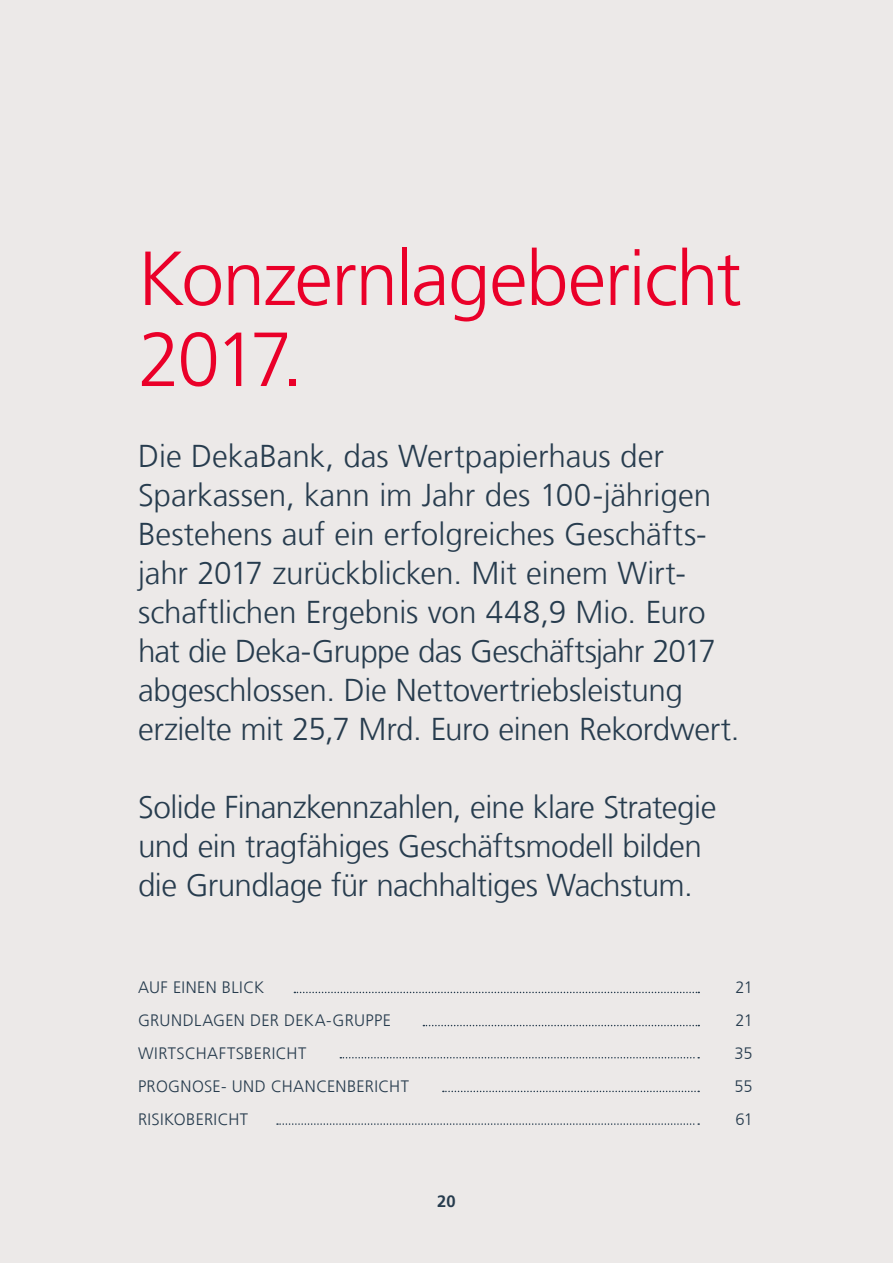
<style>
.page{position:relative;width:893px;height:1263px;background:#ece9e8}
.page>*{position:absolute;margin:0;border:0;box-sizing:border-box;transform-origin:0 0}
.t1{font:300 76.5px/81px "Deka Frutiger";letter-spacing:-.025em;color:#ea0029}
.t2{font:300 31.5px/39px "Deka Frutiger";letter-spacing:-.01em;color:#273c4e}
.t3{font:300 16.5px "Deka Frutiger";letter-spacing:.02em;color:#273c4e}
.t4{font:700 16.5px "Deka Frutiger";color:#273c4e}
</style>
<div class="page">
<svg style="left:294px;top:992px;width:405px;height:1px"></svg>
<svg style="left:423px;top:1025px;width:276px;height:1px"></svg>
<svg style="left:340px;top:1057px;width:359px;height:1px"></svg>
<svg style="left:443px;top:1091px;width:256px;height:1px"></svg>
<svg style="left:277px;top:1123px;width:422px;height:2px"></svg>
<h1 class="t1" style="left:138px;top:238px;width:605px">Konzernlagebericht<br>2017.</h1>
<p class="t2" style="left:138px;top:436px;width:603px">Die DekaBank, das Wertpapierhaus der Sparkassen, kann im Jahr des 100-jährigen Bestehens auf ein erfolgreiches Geschäfts&shy;jahr 2017 zurückblicken. Mit einem Wirt&shy;schaftlichen Ergebnis von 448,9 Mio. Euro hat die Deka-Gruppe das Geschäftsjahr 2017 abgeschlossen. Die Nettovertriebsleistung erzielte mit 25,7 Mrd. Euro einen Rekordwert.</p>
<p class="t2" style="left:138px;top:787px;width:580px">Solide Finanzkennzahlen, eine klare Strategie und ein tragfähiges Geschäftsmodell bilden die Grundlage für nachhaltiges Wachstum.</p>
<p class="t3" style="left:138px;top:977px;width:128px">AUF EINEN BLICK</p>
<p class="t3" style="left:735px;top:977px;width:19px">21</p>
<p class="t3" style="left:138px;top:1010px;width:254px">GRUNDLAGEN DER DEKA-GRUPPE</p>
<p class="t3" style="left:735px;top:1010px;width:19px">21</p>
<p class="t3" style="left:138px;top:1043px;width:170px">WIRTSCHAFTSBERICHT</p>
<p class="t3" style="left:734px;top:1043px;width:20px">35</p>
<p class="t3" style="left:138px;top:1076px;width:272px">PROGNOSE- UND CHANCENBERICHT</p>
<p class="t3" style="left:735px;top:1076px;width:20px">55</p>
<p class="t3" style="left:138px;top:1109px;width:112px">RISIKOBERICHT</p>
<p class="t3" style="left:735px;top:1109px;width:19px">61</p>
<p class="t4" style="left:437px;top:1191px;width:20px">20</p>
</div>
